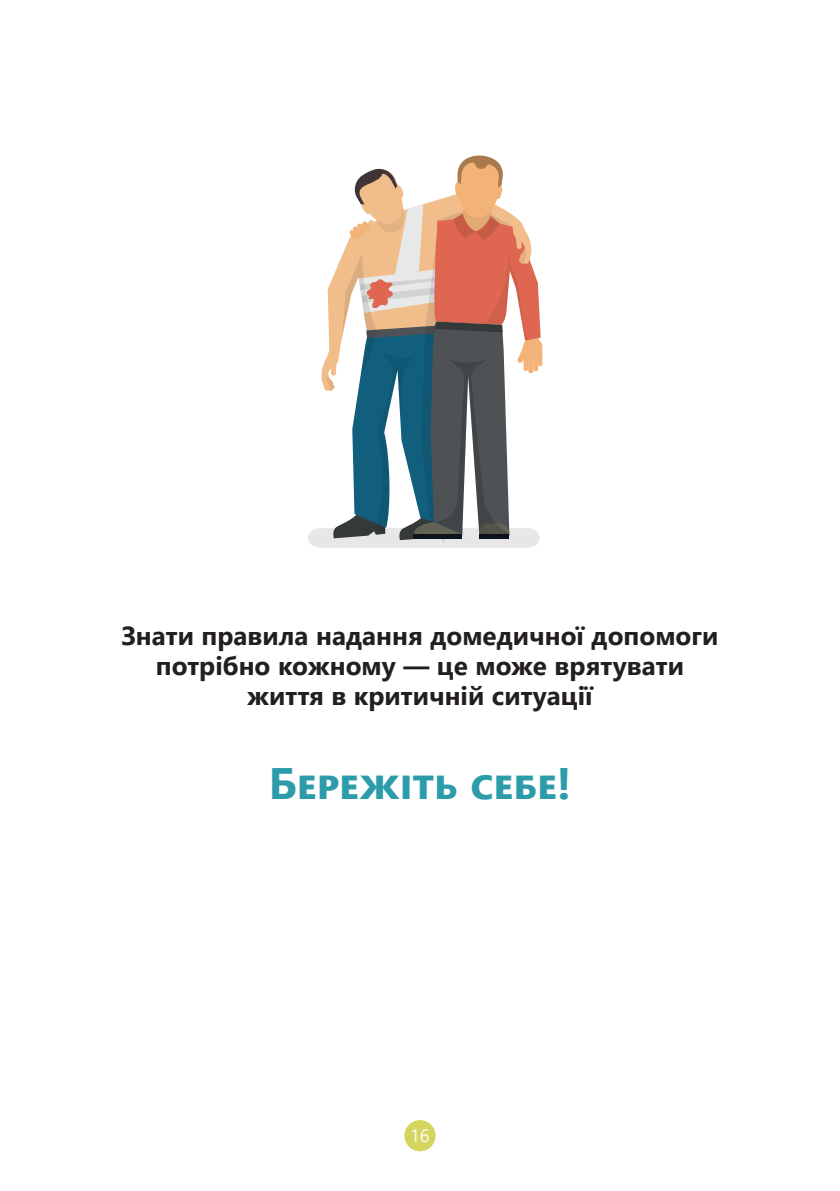
<style>
.page{position:relative;width:840px;height:1191px;background:#fff}
.page>*{position:absolute;margin:0;border:0;box-sizing:border-box;transform-origin:0 0}
.t1{font:700 44px "Segoe UI";color:#2c9baa}
.t2{font:700 26px/30px "Segoe UI";color:#231f20;text-align:center}
.t3{font:18px "Segoe UI";color:#fff}
</style>
<div class="page">
<div style="left:404px;top:1120px;width:31px;height:31px;background:#d4d55c;border-radius:50%"></div>
<svg style="left:308px;top:155px;width:234px;height:393px"></svg>
<p class="t2" style="left:121px;top:619px;width:598px">Знати правила надання домедичної допомоги потрібно кожному — це може врятувати життя в критичній ситуації</p>
<h1 class="t1" style="left:269px;top:742px;width:304px">Бережіть себе!</h1>
<p class="t3" style="left:410px;top:1118px;width:21px">16</p>
</div>
